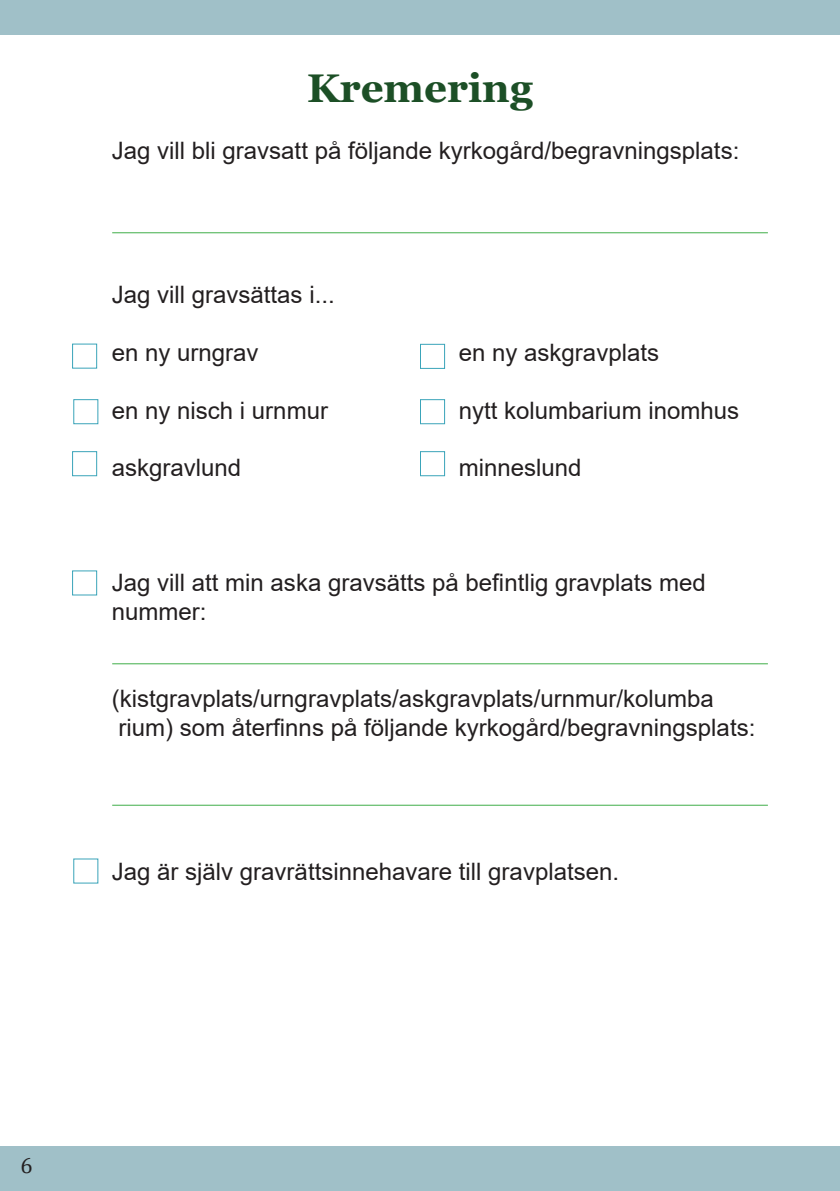
<style>
.page{position:relative;width:840px;height:1191px;background:#fff}
.page>*{position:absolute;margin:0;border:0;box-sizing:border-box;transform-origin:0 0}
.t1{font:700 40px "Georgia";color:#1c4f26}
.t2{font:24px/28.8px "Arial";color:#231f20}
.t3{font:22px "Cambria";color:#231f20}
</style>
<div class="page">
<div style="left:0;top:1146px;width:839px;height:45px;background:#a0c0c8"></div>
<div style="left:0;top:0;width:839px;height:34px;background:#a0c0c8"></div>
<div style="left:420px;top:344px;width:25px;height:25px;border:1px solid #3aa4b9"></div>
<div style="left:420px;top:399px;width:25px;height:25px;border:1px solid #3aa4b9"></div>
<div style="left:72px;top:451px;width:25px;height:25px;border:1px solid #3aa4b9"></div>
<div style="left:73px;top:399px;width:25px;height:25px;border:1px solid #3aa4b9"></div>
<div style="left:72px;top:343px;width:25px;height:26px;border:1px solid #3aa4b9"></div>
<div style="left:420px;top:451px;width:25px;height:25px;border:1px solid #3aa4b9"></div>
<hr style="left:112px;top:805px;width:655px;height:1px;background:#40ae49">
<hr style="left:112px;top:663px;width:655px;height:1px;background:#40ae49">
<hr style="left:112px;top:232px;width:655px;height:1px;background:#40ae49">
<div style="left:72px;top:570px;width:25px;height:25px;border:1px solid #3aa4b9"></div>
<h1 class="t1" style="left:307px;top:63px;width:227px">Kremering</h1>
<p class="t2" style="left:112px;top:136px;width:628px">Jag vill bli gravsatt på följande kyrkogård/begravningsplats:</p>
<p class="t2" style="left:112px;top:280px;width:224px">Jag vill gravsättas i...</p>
<p class="t2" style="left:112px;top:338px;width:148px">en ny urngrav</p>
<p class="t2" style="left:458px;top:338px;width:202px">en ny askgravplats</p>
<p class="t2" style="left:112px;top:395px;width:218px">en ny nisch i urnmur</p>
<p class="t2" style="left:458px;top:395px;width:282px">nytt kolumbarium inomhus</p>
<p class="t2" style="left:112px;top:453px;width:131px">askgravlund</p>
<p class="t2" style="left:458px;top:453px;width:124px">minneslund</p>
<p class="t2" style="left:112px;top:568px;width:595px">Jag vill att min aska gravsätts på befintlig gravplats med nummer:</p>
<p class="t2" style="left:112px;top:683px;width:644px">(kistgravplats/urngravplats/askgravplats/urnmur/kolumba rium) som återfinns på följande kyrkogård/begravningsplats:</p>
<p class="t2" style="left:112px;top:856px;width:508px">Jag är själv gravrättsinnehavare till gravplatsen.</p>
<p class="t3" style="left:20px;top:1152px;width:14px">6</p>
</div>
